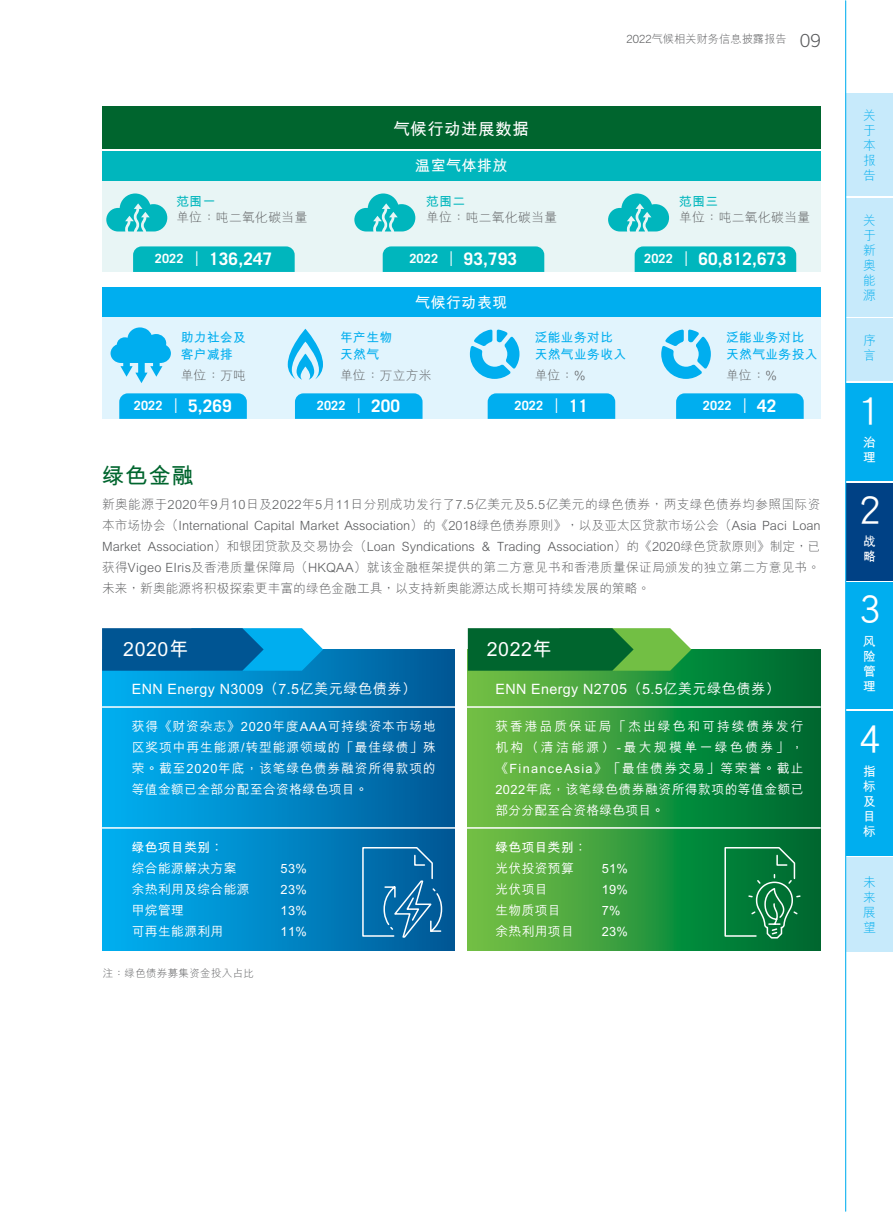
<style>
.page{position:relative;width:893px;height:1212px;background:#fff}
.page>*{position:absolute;margin:0;border:0;box-sizing:border-box;transform-origin:0 0}
.t1{font:37.5px "DF Hei HK W5";color:#fff}
.t2{font:700 22.5px "M Hei HKS";color:#00652e}
.t3{font:700 19.5px "M Hei HKS";letter-spacing:.03em;color:#fff}
.t4{font:700 17.25px "Trade Gothic LT Std";letter-spacing:.01em;color:#fff}
.t5{font:700 16.5px "M Hei HKS";letter-spacing:.03em;color:#fff}
.t6{font:700 15px "M Hei HKS";letter-spacing:.03em;color:#fff}
.t7{font:500 14.25px "M Hei HKS";letter-spacing:.03em;color:#fff}
.t8{font:300 12.75px/21px "M Hei HKS";color:#58595b;text-align:justify}
.t9{font:500 12.75px/21px "M Hei HKS";letter-spacing:.03em;color:#fff;text-align:justify}
.t10{font:700 12.75px/16.5px "M Hei HKS";letter-spacing:.03em;color:#00aeef}
.t11{font:300 12.75px "M Hei HKS";letter-spacing:.03em;color:#58595b}
.t12{font:700 12.75px/15px "M Hei HKS";letter-spacing:.03em;color:#fff}
.t13{font:700 12.75px "Trade Gothic LT Std";letter-spacing:.01em;color:#fff}
.t14{font:300 12.75px/15px "M Hei HKS";color:#00aeef;text-align:justify}
.t15{font:700 12.75px "M Hei HKS";letter-spacing:.03em;color:#00b6bd}
.t16{font:300 11.25px "M Hei HKS";color:#58595b}
.t17{font:300 10.5px "M Hei HKS";letter-spacing:.03em;color:#58595b}
.s1{font-family:"Trade Gothic LT Std"}
.s2{font-family:"Trade Gothic LT Std";font-size:18px}
.s3{font-size:12.75px}
.s4{font-weight:400;font-size:20.4px}
.s5{font-size:17.25px}
</style>
<div class="page">
<div style="left:102px;top:649px;width:353px;height:301px;background:linear-gradient(to right,#00b2f4,#005896)"></div>
<svg style="left:468px;top:649px;width:353px;height:301px;background:#2e973c"></svg>
<svg style="left:102px;top:628px;width:221px;height:43px;background:#0672af"></svg>
<svg style="left:468px;top:628px;width:223px;height:43px;background:#248139"></svg>
<div style="left:846px;top:198px;width:47px;height:118px;background:#c7eafb"></div>
<div style="left:846px;top:93px;width:47px;height:103px;background:#c7eafb"></div>
<div style="left:846px;top:318px;width:47px;height:63px;background:#c7eafb"></div>
<div style="left:846px;top:857px;width:47px;height:95px;background:#c7eafb"></div>
<div style="left:846px;top:383px;width:47px;height:97px;background:#00aeef"></div>
<div style="left:846px;top:483px;width:47px;height:97px;background:#004185"></div>
<div style="left:846px;top:583px;width:47px;height:126px;background:#00aeef"></div>
<div style="left:846px;top:711px;width:47px;height:144px;background:#00aeef"></div>
<hr style="left:845px;top:1px;width:1px;height:1210px;background:#00aeef">
<div style="left:102px;top:181px;width:719px;height:91px;background:#e8f5f5"></div>
<div style="left:102px;top:317px;width:719px;height:102px;background:#e1f4fd"></div>
<hr style="left:102px;top:706px;width:359px;height:2px;background:#fff">
<hr style="left:461px;top:706px;width:360px;height:2px;background:#fff">
<hr style="left:102px;top:827px;width:359px;height:2px;background:#fff">
<hr style="left:461px;top:827px;width:360px;height:2px;background:#fff">
<svg style="left:361px;top:846px;width:82px;height:92px;background:#1c75ac"></svg>
<svg style="left:724px;top:846px;width:78px;height:105px;background:#178247"></svg>
<div style="left:102px;top:106px;width:719px;height:43px;background:#00652e"></div>
<div style="left:102px;top:151px;width:719px;height:30px;background:#00b6bd"></div>
<div style="left:102px;top:287px;width:719px;height:30px;background:#00aeef"></div>
<svg style="left:106px;top:193px;width:61px;height:38px"></svg>
<svg style="left:354px;top:193px;width:61px;height:38px"></svg>
<svg style="left:608px;top:193px;width:61px;height:38px"></svg>
<svg style="left:133px;top:246px;width:162px;height:26px;background:#06b7be"></svg>
<svg style="left:119px;top:393px;width:128px;height:26px;background:#07b0ef"></svg>
<svg style="left:295px;top:393px;width:128px;height:26px;background:#07b0ef"></svg>
<svg style="left:488px;top:393px;width:127px;height:26px;background:#06afef"></svg>
<svg style="left:676px;top:393px;width:128px;height:26px;background:#07b0ef"></svg>
<svg style="left:383px;top:246px;width:161px;height:26px;background:#05b7be"></svg>
<svg style="left:635px;top:246px;width:161px;height:26px;background:#05b7be"></svg>
<svg style="left:661px;top:329px;width:50px;height:50px"></svg>
<svg style="left:470px;top:329px;width:49px;height:50px"></svg>
<svg style="left:288px;top:329px;width:35px;height:51px"></svg>
<svg style="left:111px;top:327px;width:60px;height:56px"></svg>
<p class="t16" style="left:627px;top:31px;width:196px"><span class="s1">2022</span>氣候相關財務信息披露報告 <span class="s2">09</span></p>
<p class="t5" style="left:394px;top:117px;width:137px">氣候行動進展數據</p>
<p class="t6" style="left:415px;top:155px;width:94px">溫室氣體排放</p>
<p class="t15" style="left:176px;top:192px;width:41px">範圍一</p>
<p class="t11" style="left:176px;top:209px;width:132px">單位：噸二氧化碳當量</p>
<p class="t15" style="left:426px;top:192px;width:41px">範圍二</p>
<p class="t11" style="left:426px;top:209px;width:132px">單位：噸二氧化碳當量</p>
<p class="t15" style="left:679px;top:192px;width:41px">範圍三</p>
<p class="t11" style="left:679px;top:209px;width:132px">單位：噸二氧化碳當量</p>
<h3 class="t4" style="left:155px;top:248px;width:119px"><span class="s3">2022</span> <span class="s4">I</span> 136,247</h3>
<h3 class="t4" style="left:409px;top:248px;width:109px"><span class="s3">2022</span> <span class="s4">I</span> 93,793</h3>
<h3 class="t4" style="left:644px;top:248px;width:144px"><span class="s3">2022</span> <span class="s4">I</span> 60,812,673</h3>
<p class="t6" style="left:415px;top:291px;width:94px">氣候行動表現</p>
<p class="t10" style="left:181px;top:328px;width:67px">助力社會及客戶減排</p>
<p class="t8" style="left:181px;top:364px;width:67px">單位：萬噸</p>
<p class="t10" style="left:340px;top:328px;width:54px">年產生物天然氣</p>
<p class="t8" style="left:340px;top:364px;width:93px">單位：萬立方米</p>
<p class="t10" style="left:535px;top:328px;width:93px">泛能業務對比天然氣業務收入</p>
<p class="t8" style="left:535px;top:364px;width:52px">單位：%</p>
<p class="t10" style="left:726px;top:328px;width:93px">泛能業務對比天然氣業務投入</p>
<p class="t8" style="left:726px;top:364px;width:52px">單位：%</p>
<h3 class="t4" style="left:134px;top:395px;width:100px"><span class="s3">2022</span> <span class="s4">I</span> 5,269</h3>
<p class="t13" style="left:317px;top:398px;width:85px">2022 <span class="s4">I</span> <span class="s5">200</span></p>
<p class="t13" style="left:514px;top:398px;width:75px">2022 <span class="s4">I</span> <span class="s5">11</span></p>
<p class="t13" style="left:703px;top:398px;width:75px">2022 <span class="s4">I</span> <span class="s5">42</span></p>
<h2 class="t2" style="left:102px;top:459px;width:94px">綠色金融</h2>
<p class="t8" style="left:102px;top:493px;width:720px">新奧能源於2020年9月10日及2022年5月11日分別成功發行了7.5億美元及5.5億美元的綠色債券，兩支綠色債券均參照國際資本市場協會（International Capital Market Association）的《2018綠色債券原則》，以及亞太區貸款市場公會（Asia Paci Loan Market Association）和銀團貸款及交易協會（Loan Syndications &amp; Trading Association）的《2020綠色貸款原則》制定，已獲得Vigeo EIris及香港質量保障局（HKQAA）就該金融框架提供的第二方意見書和香港質量保證局頒發的獨立第二方意見書。未來，新奧能源將積極探索更豐富的綠色金融工具，以支持新奧能源達成長期可持續發展的策略。</p>
<h3 class="t3" style="left:123px;top:635px;width:67px">2020年</h3>
<h3 class="t3" style="left:487px;top:635px;width:67px">2022年</h3>
<p class="t7" style="left:132px;top:679px;width:286px">ENN Energy N3009（7.5億美元綠色債券）</p>
<p class="t7" style="left:495px;top:679px;width:286px">ENN Energy N2705（5.5億美元綠色債券）</p>
<p class="t9" style="left:132px;top:715px;width:306px">獲得《財資雜誌》2020年度AAA可持續資本市場地區獎項中再生能源/轉型能源領域的「最佳綠債」殊榮。截至2020年底，該筆綠色債券融資所得款項的等值金額已全部分配至合資格綠色項目。</p>
<p class="t9" style="left:495px;top:715px;width:310px">獲香港品質保證局「傑出綠色和可持續債券發行機構（清潔能源）-最大規模單一綠色債券」，《FinanceAsia》「最佳債券交易」等榮譽。截止2022年底，該筆綠色債券融資所得款項的等值金額已部分分配至合資格綠色項目。</p>
<p class="t12" style="left:132px;top:839px;width:93px">綠色項目類別：</p>
<p class="t9" style="left:132px;top:857px;width:106px">綜合能源解決方案</p>
<p class="t9" style="left:281px;top:857px;width:28px">53%</p>
<p class="t9" style="left:132px;top:878px;width:119px">余熱利用及綜合能源</p>
<p class="t9" style="left:281px;top:878px;width:28px">23%</p>
<p class="t9" style="left:132px;top:899px;width:54px">甲烷管理</p>
<p class="t9" style="left:281px;top:899px;width:28px">13%</p>
<p class="t9" style="left:132px;top:920px;width:93px">可再生能源利用</p>
<p class="t9" style="left:281px;top:920px;width:28px">11%</p>
<p class="t12" style="left:495px;top:839px;width:93px">綠色項目類別：</p>
<p class="t9" style="left:495px;top:857px;width:80px">光伏投資預算</p>
<p class="t9" style="left:602px;top:857px;width:28px">51%</p>
<p class="t9" style="left:495px;top:878px;width:54px">光伏項目</p>
<p class="t9" style="left:602px;top:878px;width:28px">19%</p>
<p class="t9" style="left:495px;top:899px;width:67px">生物質項目</p>
<p class="t9" style="left:602px;top:899px;width:20px">7%</p>
<p class="t9" style="left:495px;top:920px;width:80px">余熱利用項目</p>
<p class="t9" style="left:602px;top:920px;width:28px">23%</p>
<p class="t17" style="left:103px;top:966px;width:153px">註：綠色債券募集資金投入占比</p>
<p class="t14" style="left:863px;top:107px;width:14px">關於本報告</p>
<p class="t14" style="left:863px;top:212px;width:14px">關於新奧能源</p>
<p class="t14" style="left:863px;top:332px;width:14px">序言</p>
<h1 class="t1" style="left:859px;top:391px;width:23px">1</h1>
<p class="t12" style="left:863px;top:434px;width:14px">治理</p>
<h1 class="t1" style="left:859px;top:490px;width:23px">2</h1>
<p class="t12" style="left:863px;top:533px;width:14px">戰略</p>
<h1 class="t1" style="left:859px;top:589px;width:23px">3</h1>
<p class="t12" style="left:863px;top:633px;width:14px;text-align:justify">風險管理</p>
<h1 class="t1" style="left:859px;top:719px;width:23px">4</h1>
<p class="t12" style="left:863px;top:762px;width:14px;text-align:justify">指標及目標</p>
<p class="t14" style="left:863px;top:874px;width:14px">未來展望</p>
</div>
